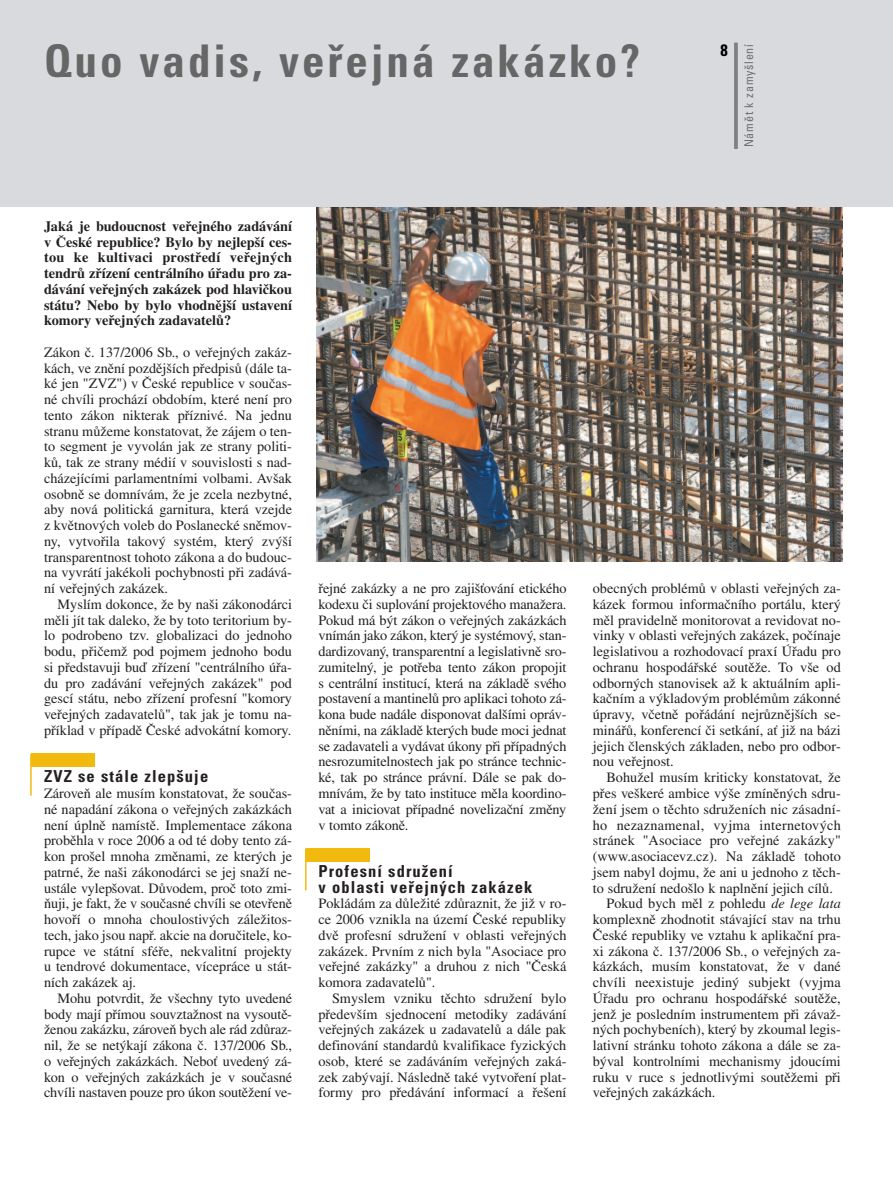
<style>
.page{position:relative;width:893px;height:1190px;background:#fff}
.page>*{position:absolute;margin:0;border:0;box-sizing:border-box;transform-origin:0 0}
.t1{font:700 condensed 45px "Univers CE";letter-spacing:.065em;color:#666}
.t2{font:700 condensed 16.5px/15.8px "Univers CE";letter-spacing:.065em;color:#231f20}
.t3{font:700 condensed 16.5px "Univers CE";color:#000}
.t4{font:14.25px/15.8px "Times CE";color:#231f20;text-align:justify}
.t5{font:700 14.25px/15.8px "Times CE";color:#231f20;text-align:justify}
.t6{font:14.25px "Times CE";letter-spacing:.02em;color:#231f20}
.t7{font:condensed 12px "Univers CE";letter-spacing:.065em;color:#6c6d70}
.s1{font-style:italic}
</style>
<div class="page">
<img style="left:317px;top:206px;width:525px;height:355px">
<hr style="left:892px;top:0;width:1px;height:206px;background:#d8dadd">
<div style="left:0;top:0;width:892px;height:206px;background:#d8dadd"></div>
<hr style="left:734px;top:43px;width:3px;height:106px;background:#808080">
<div style="left:305px;top:848px;width:64px;height:13px;background:#f2b90f"></div>
<hr style="left:305px;top:848px;width:1px;height:42px;background:#f2b90f">
<div style="left:31px;top:753px;width:64px;height:14px;background:#f2b90f"></div>
<hr style="left:30px;top:754px;width:2px;height:41px;background:#f2b90f">
<h1 class="t1" style="left:44px;top:44px;width:597px">Quo vadis, veřejná zakázko?</h1>
<p class="t3" style="left:720px;top:44px;width:9px">8</p>
<p class="t7" style="left:744px;top:147px;width:105px;rotate:-90deg">Námět k zamyšlení</p>
<p class="t5" style="left:44px;top:220px;width:249px">Jaká je budoucnost veřejného zadávání v České republice? Bylo by nejlepší ces&shy;tou ke kultivaci prostředí veřejných tendrů zřízení centrálního úřadu pro za&shy;dávání veřejných zakázek pod hlavičkou státu? Nebo by bylo vhodnější ustavení komory veřejných zadavatelů?</p>
<p class="t4" style="left:44px;top:345px;width:249px">Zákon č. 137/2006 Sb., o veřejných zakáz&shy;kách, ve znění pozdějších předpisů (dále ta&shy;ké jen "ZVZ") v České republice v součas&shy;né chvíli prochází obdobím, které není pro tento zákon nikterak příznivé. Na jednu stranu můžeme konstatovat, že zájem o ten&shy;to segment je vyvolán jak ze strany politi&shy;ků, tak ze strany médií v souvislosti s nad&shy;cházejícími parlamentními volbami. Avšak osobně se domnívám, že je zcela nezbytné, aby nová politická garnitura, která vzejde z květnových voleb do Poslanecké sněmov&shy;ny, vytvořila takový systém, který zvýší transparentnost tohoto zákona a do budouc&shy;na vyvrátí jakékoli pochybnosti při zadává&shy;ní veřejných zakázek.</p>
<p class="t4" style="left:44px;top:597px;width:249px;text-indent:14px">Myslím dokonce, že by naši zákonodárci měli jít tak daleko, že by toto teritorium by&shy;lo podrobeno tzv. globalizaci do jednoho bodu, přičemž pod pojmem jednoho bodu si představuji buď zřízení "centrálního úřa&shy;du pro zadávání veřejných zakázek" pod gescí státu, nebo zřízení profesní "komory veřejných zadavatelů", tak jak je tomu na&shy;příklad v případě České advokátní komory.</p>
<p class="t2" style="left:44px;top:770px;width:166px">ZVZ se stále zlepšuje</p>
<p class="t4" style="left:44px;top:786px;width:249px">Zároveň ale musím konstatovat, že součas&shy;né napadání zákona o veřejných zakázkách není úplně namístě. Implementace zákona proběhla v roce 2006 a od té doby tento zá&shy;kon prošel mnoha změnami, ze kterých je patrné, že naši zákonodárci se jej snaží ne&shy;ustále vylepšovat. Důvodem, proč toto zmi&shy;ňuji, je fakt, že v současné chvíli se otevřeně hovoří o mnoha choulostivých záležitos&shy;tech, jako jsou např. akcie na doručitele, ko&shy;rupce ve státní sféře, nekvalitní projekty u tendrové dokumentace, vícepráce u stát&shy;ních zakázek aj.</p>
<p class="t4" style="left:44px;top:991px;width:249px;text-indent:14px">Mohu potvrdit, že všechny tyto uvedené body mají přímou souvztažnost na vysoutě&shy;ženou zakázku, zároveň bych ale rád zdůraz&shy;nil, že se netýkají zákona č. 137/2006 Sb., o veřejných zakázkách. Neboť uvedený zá&shy;kon o veřejných zakázkách je v současné chvíli nastaven pouze pro úkon soutěžení ve-</p>
<p class="t4" style="left:318px;top:582px;width:249px">řejné zakázky a ne pro zajišťování etického kodexu či suplování projektového manažera.<br>Pokud má být zákon o veřejných zakázkách vnímán jako zákon, který je systémový, stan&shy;dardizovaný, transparentní a legislativně sro&shy;zumitelný, je potřeba tento zákon propojit s centrální institucí, která na základě svého postavení a mantinelů pro aplikaci tohoto zá&shy;kona bude nadále disponovat dalšími opráv&shy;něními, na základě kterých bude moci jednat se zadavateli a vydávat úkony při případných nesrozumitelnostech jak po stránce technic&shy;ké, tak po stránce právní. Dále se pak do&shy;mnívám, že by tato instituce měla koordino&shy;vat a iniciovat případné novelizační změny v tomto zákoně.</p>
<p class="t2" style="left:318px;top:864px;width:215px">Profesní sdružení<br>v oblasti veřejných zakázek</p>
<p class="t4" style="left:318px;top:897px;width:249px">Pokládám za důležité zdůraznit, že již v ro&shy;ce 2006 vznikla na území České republiky dvě profesní sdružení v oblasti veřejných zakázek. Prvním z nich byla "Asociace pro veřejné zakázky" a druhou z nich "Česká komora zadavatelů".</p>
<p class="t4" style="left:318px;top:991px;width:249px;text-indent:14px">Smyslem vzniku těchto sdružení bylo především sjednocení metodiky zadávání veřejných zakázek u zadavatelů a dále pak definování standardů kvalifikace fyzických osob, které se zadáváním veřejných zaká&shy;zek zabývají. Následně také vytvoření plat&shy;formy pro předávání informací a řešení</p>
<p class="t4" style="left:593px;top:582px;width:249px">obecných problémů v oblasti veřejných za&shy;kázek formou informačního portálu, který měl pravidelně monitorovat a revidovat no&shy;vinky v oblasti veřejných zakázek, počínaje legislativou a rozhodovací praxí Úřadu pro ochranu hospodářské soutěže. To vše od odborných stanovisek až k aktuálním apli&shy;kačním a výkladovým problémům zákonné úpravy, včetně pořádání nejrůznějších se&shy;minářů, konferencí či setkání, ať již na bázi jejich členských základen, nebo pro odbor&shy;nou veřejnost.</p>
<p class="t4" style="left:606px;top:771px;width:236px">Bohužel musím kriticky konstatovat, že</p>
<p class="t4" style="left:593px;top:786px;width:249px">přes veškeré ambice výše zmíněných sdru-</p>
<p class="t4" style="left:593px;top:802px;width:249px">žení jsem o těchto sdruženích nic zásadní-</p>
<p class="t6" style="left:593px;top:819px;width:249px">ho nezaznamenal, vyjma internetových</p>
<p class="t4" style="left:593px;top:834px;width:249px">stránek "Asociace pro veřejné zakázky"</p>
<p class="t4" style="left:593px;top:849px;width:249px">(www.asociacevz.cz). Na základě tohoto</p>
<p class="t4" style="left:593px;top:865px;width:249px">jsem nabyl dojmu, že ani u jednoho z těch-</p>
<p class="t4" style="left:593px;top:881px;width:241px">to sdružení nedošlo k naplnění jejich cílů.</p>
<p class="t4" style="left:606px;top:897px;width:236px">Pokud bych měl z pohledu <span class="s1">de lege lata</span></p>
<p class="t4" style="left:593px;top:912px;width:249px">komplexně zhodnotit stávající stav na trhu</p>
<p class="t4" style="left:593px;top:928px;width:249px">České republiky ve vztahu k aplikační pra-</p>
<p class="t4" style="left:593px;top:944px;width:249px">xi zákona č. 137/2006 Sb., o veřejných za-</p>
<p class="t4" style="left:593px;top:960px;width:249px">kázkách, musím konstatovat, že v dané</p>
<p class="t4" style="left:593px;top:975px;width:249px">chvíli neexistuje jediný subjekt (vyjma</p>
<p class="t4" style="left:593px;top:991px;width:249px">Úřadu pro ochranu hospodářské soutěže,</p>
<p class="t4" style="left:593px;top:1007px;width:249px">jenž je posledním instrumentem při závaž-</p>
<p class="t4" style="left:593px;top:1023px;width:249px">ných pochybeních), který by zkoumal legis-</p>
<p class="t4" style="left:593px;top:1038px;width:249px">lativní stránku tohoto zákona a dále se za-</p>
<p class="t4" style="left:593px;top:1054px;width:249px">býval kontrolními mechanismy jdoucími</p>
<p class="t4" style="left:593px;top:1070px;width:249px">ruku v ruce s jednotlivými soutěžemi při</p>
<p class="t4" style="left:593px;top:1086px;width:124px">veřejných zakázkách.</p>
</div>
